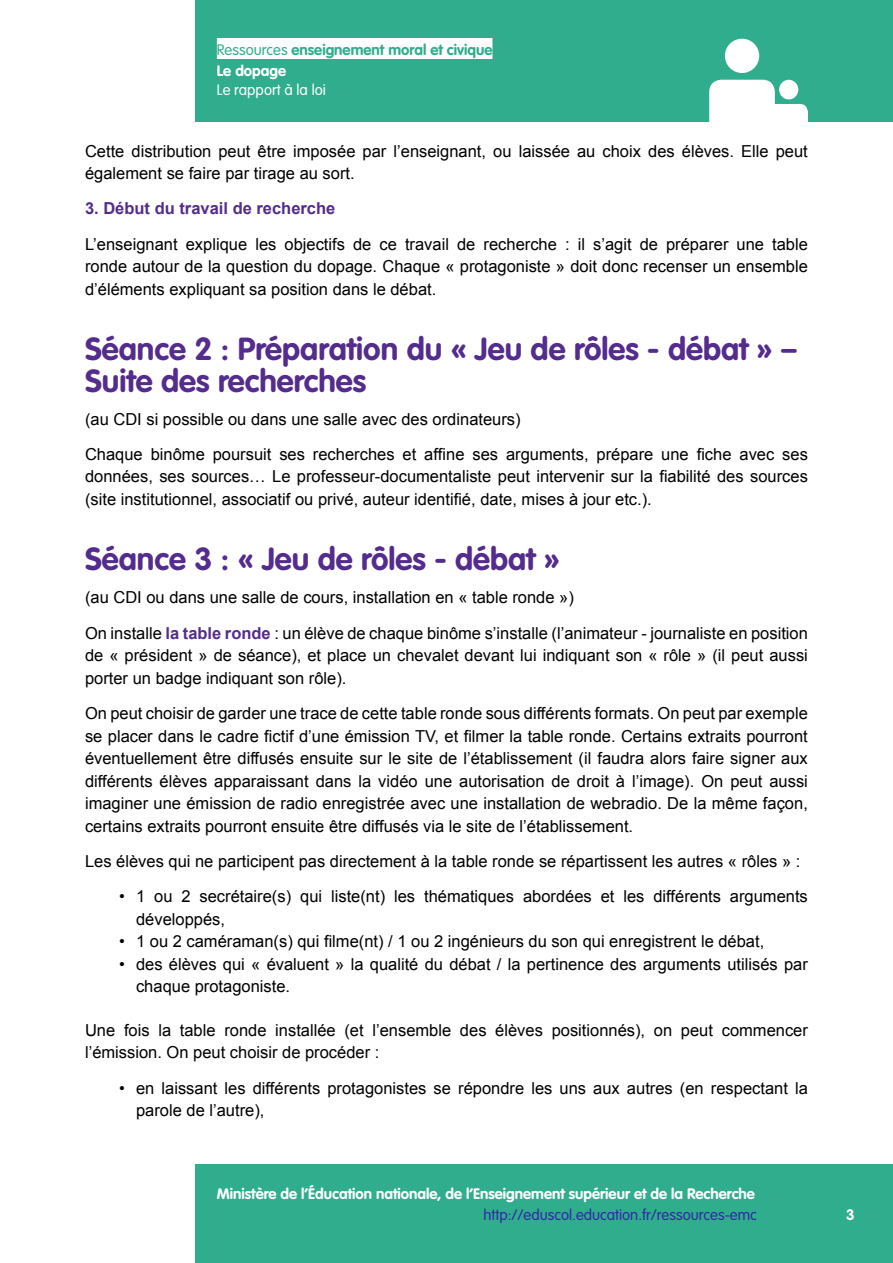
<style>
.page{position:relative;width:893px;height:1263px;background:#fff}
.page>*{position:absolute;margin:0;border:0;box-sizing:border-box;transform-origin:0 0}
.Titre_2{font:700 31.5px/31.5px "VAG Rounded Std";color:#542c8d}
.t1{font:16.5px/22.5px "Arial";color:#000}
.t2{font:700 16.5px "Arial";color:#542c8d}
.Pied_de_page{font:700 15px "VAG Rounded Std";color:#fff}
.t3{font:700 15px/21px "VAG Rounded Std";color:#2fad8d}
.t4{font:300 15px "VAG Rounded Std";color:#3229a7}
.t5{font:300 15px "VAG Rounded Std";color:#fff}
.s1{font-weight:300}
.s2{color:#fff}
.s3{font-weight:700;color:#542c8d}
</style>
<div class="page">
<div style="left:196px;top:0;width:697px;height:122px;background:#2fad8d"></div>
<div style="left:779px;top:80px;width:19px;height:19px;background:#fff;border-radius:50%"></div>
<div style="left:709px;top:80px;width:66px;height:86px;background:#fff;border-radius:12px"></div>
<div style="left:758px;top:104px;width:50px;height:62px;background:#fff;border-radius:8px"></div>
<div style="left:725px;top:39px;width:34px;height:34px;background:#fff;border-radius:50%"></div>
<div style="left:217px;top:38px;width:275px;height:21px;background:#fff"></div>
<div style="left:196px;top:1164px;width:697px;height:99px;background:#2fad8d"></div>
<p class="t3" style="left:217px;top:39px;width:277px"><span class="s1">Ressources</span> enseignement moral et civique<br><span class="s2">Le dopage</span></p>
<p class="t5" style="left:217px;top:81px;width:111px">Le rapport à la loi</p>
<p class="t1" style="left:85px;top:140px;width:724px">Cette distribution peut être imposée par l’enseignant, ou laissée au choix des élèves. Elle peut également se faire par tirage au sort.</p>
<p class="t2" style="left:85px;top:198px;width:252px">3. Début du travail de recherche</p>
<p class="t1" style="left:85px;top:233px;width:724px;text-align:justify">L’enseignant explique les objectifs de ce travail de recherche : il s’agit de préparer une table ronde autour de la question du dopage. Chaque « protagoniste » doit donc recenser un ensemble d’éléments expliquant sa position dans le débat.</p>
<h2 class="Titre_2" style="left:85px;top:334px;width:713px">Séance 2 : Préparation du « Jeu de rôles - débat » –<br>Suite des recherches</h2>
<p class="t1" style="left:85px;top:408px;width:437px">(au CDI si possible ou dans une salle avec des ordinateurs)</p>
<p class="t1" style="left:85px;top:443px;width:724px;text-align:justify">Chaque binôme poursuit ses recherches et affine ses arguments, prépare une fiche avec ses données, ses sources… Le professeur-documentaliste peut intervenir sur la fiabilité des sources (site institutionnel, associatif ou privé, auteur identifié, date, mises à jour etc.).</p>
<h2 class="Titre_2" style="left:85px;top:545px;width:476px">Séance 3 : « Jeu de rôles - débat »</h2>
<p class="t1" style="left:85px;top:587px;width:490px">(au CDI ou dans une salle de cours, installation en « table ronde »)</p>
<p class="t1" style="left:85px;top:622px;width:724px;text-align:justify">On installe <span class="s3">la table ronde</span> : un élève de chaque binôme s’installe (l’animateur - journaliste en position de « président » de séance), et place un chevalet devant lui indiquant son « rôle » (il peut aussi porter un badge indiquant son rôle).</p>
<p class="t1" style="left:85px;top:702px;width:724px;text-align:justify">On peut choisir de garder une trace de cette table ronde sous différents formats. On peut par exemple se placer dans le cadre fictif d’une émission TV, et filmer la table ronde. Certains extraits pourront éventuellement être diffusés ensuite sur le site de l’établissement (il faudra alors faire signer aux différents élèves apparaissant dans la vidéo une autorisation de droit à l’image). On peut aussi imaginer une émission de radio enregistrée avec une installation de webradio. De la même façon, certains extraits pourront ensuite être diffusés via le site de l’établissement.</p>
<p class="t1" style="left:85px;top:850px;width:717px">Les élèves qui ne participent pas directement à la table ronde se répartissent les autres « rôles » :</p>
<p class="t1" style="left:136px;top:885px;width:673px;text-indent:-17px">• 1 ou 2 secrétaire(s) qui liste(nt) les thématiques abordées et les différents arguments développés,</p>
<p class="t1" style="left:119px;top:930px;width:647px">• 1 ou 2 caméraman(s) qui filme(nt) / 1 ou 2 ingénieurs du son qui enregistrent le débat,</p>
<p class="t1" style="left:136px;top:953px;width:673px;text-indent:-17px">• des élèves qui « évaluent » la qualité du débat / la pertinence des arguments utilisés par chaque protagoniste.</p>
<p class="t1" style="left:85px;top:1019px;width:724px">Une fois la table ronde installée (et l’ensemble des élèves positionnés), on peut commencer l’émission. On peut choisir de procéder :</p>
<p class="t1" style="left:136px;top:1077px;width:673px;text-indent:-17px">• en laissant les différents protagonistes se répondre les uns aux autres (en respectant la parole de l’autre),</p>
<p class="Pied_de_page" style="left:217px;top:1185px;width:540px">Ministère de l’Éducation nationale, de l’Enseignement supérieur et de la Recherche</p>
<p class="t4" style="left:483px;top:1206px;width:275px">http://eduscol.education.fr/ressources-emc</p>
<p class="Pied_de_page" style="left:846px;top:1206px;width:10px">3</p>
</div>
